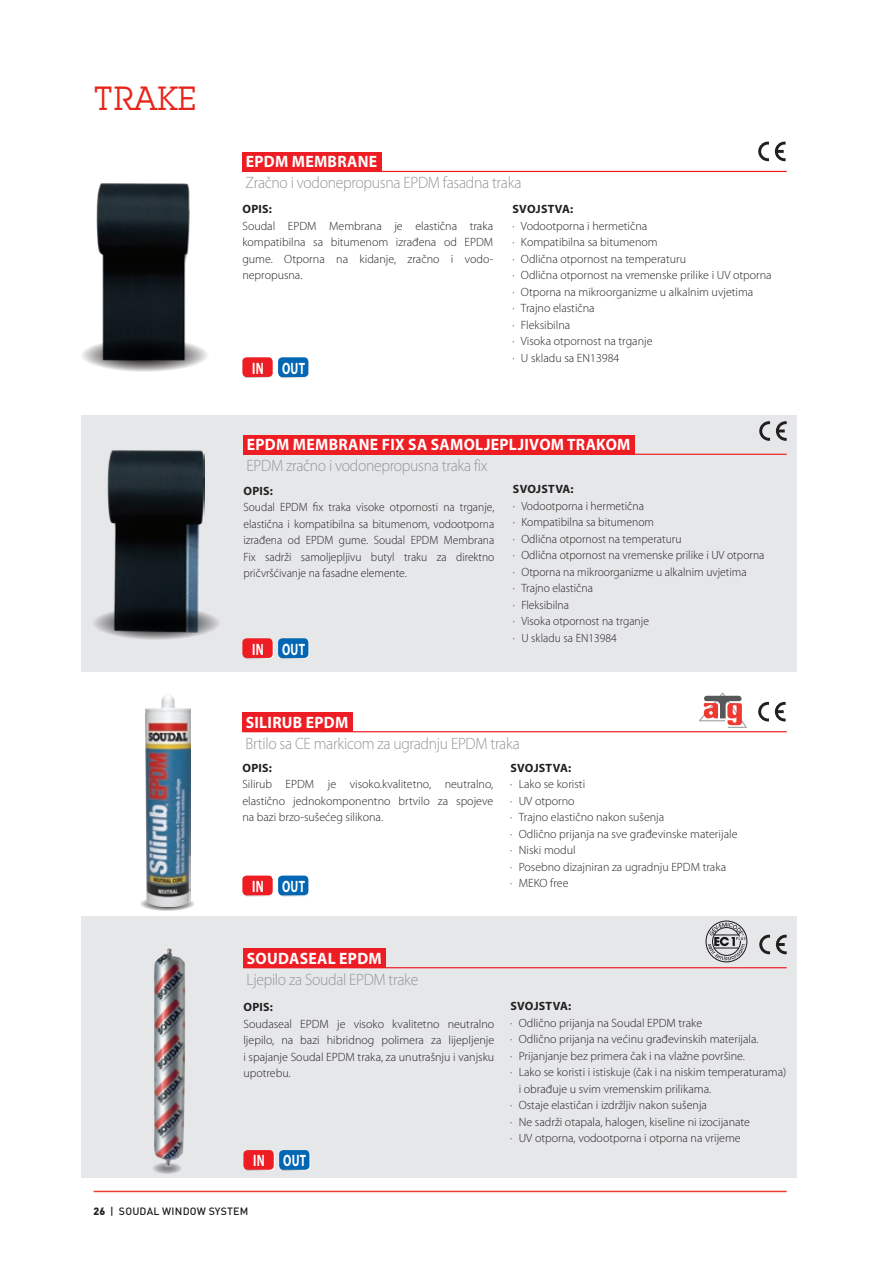
<style>
.page{position:relative;width:893px;height:1263px;background:#fff}
.page>*{position:absolute;margin:0;border:0;box-sizing:border-box;transform-origin:0 0}
.t1{font:33px "Lubalin Graph IT Cby BT";color:#e72419}
.t2{font:300 16.5px "Myriad Pro";letter-spacing:-.02em;color:#939598;scale:.95 1}
.t3{font:700 16.5px "Myriad Pro";letter-spacing:.02em;color:#fff;scale:.95 1}
.t4{font:700 16.5px "Myriad Pro";letter-spacing:.02em;color:#fff;scale:.7 1}
.t5{font:300 12px/16.5px "Myriad Pro";color:#231f20;text-align:justify}
.t6{font:300 12px/16.5px "Myriad Pro";color:#231f20;text-align:justify;scale:.96 1}
.t7{font:700 12px "Myriad Pro";letter-spacing:.02em;color:#231f20}
.t8{font:500 10.5px "DIN Pro";letter-spacing:.02em;color:#231f20}
.s1{font-weight:900}
</style>
<div class="page">
<hr style="left:94px;top:1191px;width:693px;height:1px;background:#ee3e34">
<div style="left:81px;top:415px;width:715px;height:257px;background:#e6e7e9"></div>
<div style="left:81px;top:917px;width:715px;height:261px;background:#e6e7e9"></div>
<div style="left:242px;top:712px;width:110px;height:20px;background:#ee1d23"></div>
<hr style="left:242px;top:731px;width:545px;height:1px;background:#ee1d23">
<div style="left:243px;top:948px;width:143px;height:20px;background:#ee1d23"></div>
<div style="left:242px;top:875px;width:31px;height:20px;background:#ee1d23;border-radius:4px"></div>
<svg style="left:243px;top:877px;width:66px;height:19px"></svg>
<div style="left:278px;top:875px;width:30px;height:20px;background:#0166b3;border-radius:4px"></div>
<svg style="left:279px;top:1150px;width:30px;height:20px"></svg>
<svg style="left:246px;top:1151px;width:64px;height:20px"></svg>
<div style="left:243px;top:1150px;width:31px;height:20px;background:#ee1d23;border-radius:4px"></div>
<svg style="left:759px;top:935px;width:11px;height:19px"></svg>
<svg style="left:776px;top:935px;width:11px;height:19px"></svg>
<svg style="left:140px;top:900px;width:55px;height:11px"></svg>
<img style="left:145px;top:694px;width:46px;height:213px">
<svg style="left:758px;top:702px;width:11px;height:19px"></svg>
<svg style="left:775px;top:702px;width:11px;height:19px"></svg>
<svg style="left:699px;top:692px;width:48px;height:36px"></svg>
<div style="left:242px;top:152px;width:139px;height:20px;background:#ee1d23"></div>
<hr style="left:242px;top:171px;width:545px;height:1px;background:#ee1d23">
<div style="left:243px;top:435px;width:392px;height:20px;background:#ee1d23"></div>
<hr style="left:243px;top:454px;width:544px;height:1px;background:#ee1d23">
<svg style="left:242px;top:357px;width:31px;height:20px"></svg>
<svg style="left:243px;top:358px;width:66px;height:20px"></svg>
<div style="left:278px;top:357px;width:30px;height:20px;background:#0166b3;border-radius:4px"></div>
<svg style="left:759px;top:421px;width:11px;height:20px"></svg>
<svg style="left:776px;top:421px;width:11px;height:20px"></svg>
<svg style="left:758px;top:142px;width:11px;height:19px"></svg>
<svg style="left:775px;top:142px;width:11px;height:19px"></svg>
<svg style="left:242px;top:638px;width:31px;height:20px"></svg>
<svg style="left:243px;top:639px;width:66px;height:20px"></svg>
<div style="left:278px;top:638px;width:30px;height:20px;background:#0166b3;border-radius:4px"></div>
<hr style="left:243px;top:967px;width:544px;height:1px;background:#ee1d23">
<img style="left:108px;top:450px;width:97px;height:155px">
<svg style="left:93px;top:605px;width:126px;height:35px"></svg>
<img style="left:96px;top:183px;width:94px;height:154px">
<svg style="left:82px;top:337px;width:126px;height:35px"></svg>
<svg style="left:153px;top:1166px;width:29px;height:8px"></svg>
<img style="left:154px;top:948px;width:31px;height:219px">
<div style="left:706px;top:921px;width:41px;height:41px;border:1px solid #18151a;border-radius:50%"></div>
<svg style="left:708px;top:922px;width:37px;height:38px"></svg>
<h1 class="t1" style="left:94px;top:78px;width:104px">TRAKE</h1>
<h2 class="t3" style="left:246px;top:151px;width:61px">EPDM MEMBRANE</h2>
<h2 class="t2" style="left:246px;top:173px;width:292px">Zračno i vodonepropusna EPDM fasadna traka</h2>
<p class="t7" style="left:242px;top:201px;width:31px">OPIS:</p>
<p class="t5" style="left:242px;top:217px;width:252px">Soudal EPDM Membrana je elastična traka kompatibilna sa bitumenom izrađena od EPDM gume. Otporna na kidanje, zračno i vodo&shy;nepropusna.</p>
<h2 class="t4" style="left:252px;top:357px;width:77px">IN OUT</h2>
<p class="t7" style="left:512px;top:202px;width:62px">SVOJSTVA:</p>
<p class="t5" style="left:512px;top:218px;width:261px;text-align:left">· Vodootporna i hermetična<br>· Kompatibilna sa bitumenom<br>· Odlična otpornost na temperaturu<br>· Odlična otpornost na vremenske prilike i UV otporna · Otporna na mikroorganizme u alkalnim uvjetima<br>· Trajno elastična<br>· Fleksibilna<br>· Visoka otpornost na trganje<br>· U skladu sa EN13984</p>
<h2 class="t3" style="left:247px;top:434px;width:61px">EPDM MEMBRANE</h2>
<h2 class="t3" style="left:382px;top:434px;width:63px">FIX SA SAMOLJEPLJIVOM</h2>
<h2 class="t3" style="left:567px;top:434px;width:12px">TRAKOM</h2>
<h2 class="t2" style="left:247px;top:456px;width:255px">EPDM zračno i vodonepropusna traka fix</h2>
<p class="t7" style="left:244px;top:483px;width:31px">OPIS:</p>
<p class="t6" style="left:243px;top:499px;width:263px">Soudal EPDM fix traka visoke otpornosti na trganje, elastična i kompatibilna sa bitumenom, vodootporna izrađena od EPDM gume. Soudal EPDM Membrana Fix sadrži samoljepljivu butyl traku za direktno pričvršćivanje na fasadne elemente.</p>
<h2 class="t4" style="left:252px;top:638px;width:77px">IN OUT</h2>
<p class="t7" style="left:513px;top:481px;width:62px">SVOJSTVA:</p>
<p class="t5" style="left:513px;top:497px;width:253px;text-align:left">· Vodootporna i hermetična<br>· Kompatibilna sa bitumenom<br>· Odlična otpornost na temperaturu<br>· Odlična otpornost na vremenske prilike i UV otporna · Otporna na mikroorganizme u alkalnim uvjetima<br>· Trajno elastična<br>· Fleksibilna<br>· Visoka otpornost na trganje<br>· U skladu sa EN13984</p>
<h2 class="t3" style="left:246px;top:711px;width:19px">SILIRUB</h2>
<h2 class="t3" style="left:306px;top:711px;width:46px">EPDM</h2>
<h2 class="t2" style="left:246px;top:733px;width:290px">Brtilo sa CE markicom za ugradnju EPDM traka</h2>
<p class="t7" style="left:510px;top:760px;width:62px">SVOJSTVA:</p>
<p class="t5" style="left:510px;top:776px;width:229px;text-align:left">· Lako se koristi<br>· UV otporno<br>· Trajno elastično nakon sušenja<br>· Odlično prijanja na sve građevinske materijale · Niski modul<br>· Posebno dizajniran za ugradnju EPDM traka<br>· MEKO free</p>
<p class="t7" style="left:242px;top:760px;width:31px">OPIS:</p>
<p class="t5" style="left:242px;top:776px;width:252px">Silirub EPDM je visoko.kvalitetno, neutralno, elastično jednokomponentno brtvilo za spojeve na bazi brzo-sušećeg silikona.</p>
<h2 class="t4" style="left:252px;top:875px;width:77px">IN OUT</h2>
<h2 class="t3" style="left:247px;top:947px;width:21px">SOUDASEAL</h2>
<h2 class="t3" style="left:339px;top:947px;width:46px">EPDM</h2>
<h2 class="t2" style="left:247px;top:969px;width:182px">Ljepilo za Soudal EPDM trake</h2>
<p class="t7" style="left:244px;top:999px;width:31px">OPIS:</p>
<p class="t5" style="left:243px;top:1015px;width:252px">Soudaseal EPDM je visoko kvalitetno neutralno ljepilo, na bazi hibridnog polimera za lijepljenje i spajanje Soudal EPDM traka, za unutrašnju i vanjsku upotrebu.</p>
<h2 class="t4" style="left:253px;top:1150px;width:77px">IN OUT</h2>
<p class="t7" style="left:510px;top:998px;width:62px">SVOJSTVA:</p>
<p class="t5" style="left:510px;top:1014px;width:193px">· Odlično prijanja na Soudal EPDM trake</p>
<p class="t5" style="left:510px;top:1031px;width:250px">· Odlično prijanja na većinu građevinskih materijala.</p>
<p class="t5" style="left:510px;top:1047px;width:236px">· Prijanjanje bez primera čak i na vlažne površine.</p>
<p class="t5" style="left:510px;top:1064px;width:278px">· Lako se koristi i istiskuje (čak i na niskim temperaturama)</p>
<p class="t5" style="left:519px;top:1080px;width:194px">i obrađuje u svim vremenskim prilikama.</p>
<p class="t5" style="left:510px;top:1097px;width:198px">· Ostaje elastičan i izdržljiv nakon sušenja</p>
<p class="t5" style="left:510px;top:1113px;width:241px">· Ne sadrži otapala, halogen, kiseline ni izocijanate</p>
<p class="t5" style="left:510px;top:1130px;width:232px">· UV otporna, vodootporna i otporna na vrijeme</p>
<p class="t8" style="left:94px;top:1203px;width:156px"><span class="s1">26</span> | SOUDAL WINDOW SYSTEM</p>
</div>
